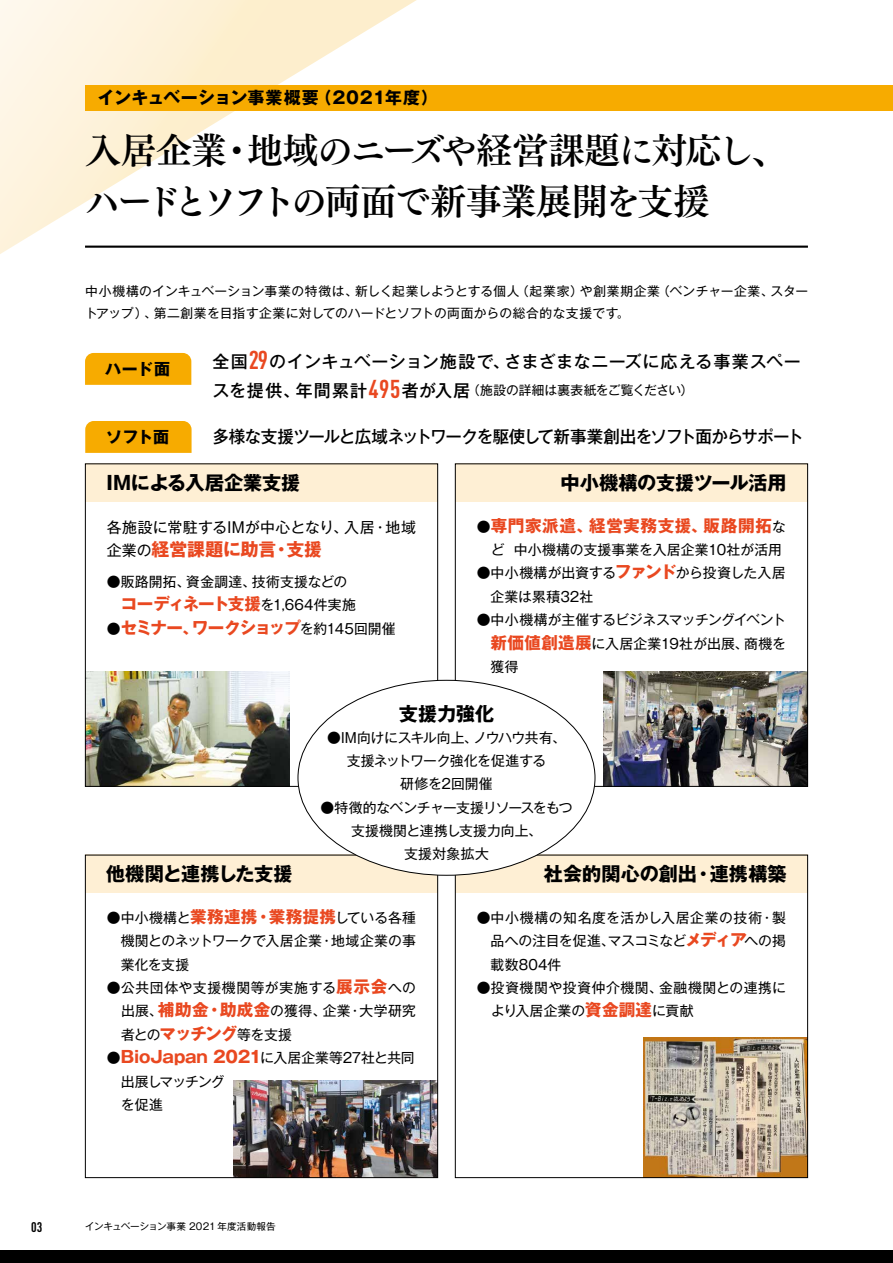
<style>
.page{position:relative;width:893px;height:1263px;background:#fff}
.page>*{position:absolute;margin:0;border:0;box-sizing:border-box;transform-origin:0 0}
.t1{font:36.15px/51px "Tsuku Min Pro B";letter-spacing:-.07em;color:#000}
.t2{font:700 19.2px "Gothic MB101 Pr 6 N";letter-spacing:-.005em;color:#000}
.t3{font:700 17.85px "Gothic MB101 Pr 6 N";letter-spacing:-.005em;color:#e94820}
.t4{font:500 16.95px "Gothic MB101 Pr 6 N";letter-spacing:-.02em;color:#000}
.t5{font:500 16.95px "Gothic MB101 Pr 6 N";letter-spacing:.03em;color:#000}
.t6{font:700 16.95px "Gothic MB101 Pr 6 N";letter-spacing:.005em;color:#000}
.t7{font:700 16.65px "Gothic MB101 Pr 6 N";letter-spacing:-.075em;color:#e94820}
.t8{font:700 16.65px "Gothic MB101 Pr 6 N";letter-spacing:.04em;color:#e94820}
.t9{font:700 15.9px "Gothic MB101 Pr 6 N";letter-spacing:.01em;color:#000}
.t10{font:14.85px "Gothic MB101 Pr 6 N";letter-spacing:.015em;color:#000}
.t11{font:13.8px/23.4px "Gothic MB101 Pr 6 N";letter-spacing:.01em;color:#000;text-align:justify}
.t12{font:13.8px/23.4px "Gothic MB101 Pr 6 N";letter-spacing:-.025em;color:#000;text-align:center}
.t13{font:13.8px/23.4px "Gothic MB101 Pr 6 N";letter-spacing:-.015em;color:#000;text-align:center}
.t14{font:13.8px/23.4px "Gothic MB101 Pr 6 N";letter-spacing:.03em;color:#000}
.t15{font:13.8px/23.4px "Gothic MB101 Pr 6 N";letter-spacing:-.02em;color:#000}
.t16{font:700 condensed 13.8px "DIN Pro";color:#000}
.t17{font:12.75px/22.4px "Gothic MB101 Pr 6 N";letter-spacing:.02em;color:#000}
.t18{font:12.75px "Gothic MB101 Pr 6 N";letter-spacing:-.01em;color:#000}
.t19{font:9.6px "Gothic MB101 Pr 6 N";letter-spacing:-.02em;color:#000}
.s1{font-family:"DIN Pro";font-weight:700;font-stretch:condensed;font-size:25.5px;color:#e94820}
.s2{font-weight:500;font-size:16.95px}
.s3{font-weight:400;font-size:14.85px;color:#000}
.s4{font-weight:400;font-size:13.8px;color:#000}
.s5{font-weight:700;font-size:16.65px;color:#e94820}
</style>
<div class="page">
<img style="left:644px;top:1037px;width:162px;height:139px">
<img style="left:87px;top:672px;width:202px;height:113px">
<img style="left:234px;top:1080px;width:202px;height:96px">
<img style="left:604px;top:672px;width:202px;height:113px">
<div style="left:455px;top:855px;width:353px;height:38px;background:#feefd4"></div>
<div style="left:85px;top:855px;width:353px;height:38px;background:#feefd4"></div>
<div style="left:455px;top:463px;width:353px;height:39px;background:#feefd4"></div>
<div style="left:455px;top:855px;width:353px;height:323px;border:1px solid #000"></div>
<div style="left:85px;top:463px;width:353px;height:39px;background:#feefd4"></div>
<div style="left:85px;top:855px;width:353px;height:323px;border:1px solid #000"></div>
<div style="left:298px;top:680px;width:297px;height:195px;background:#fff;border-radius:50%"></div>
<svg style="left:0;top:0;width:438px;height:254px"></svg>
<div style="left:0;top:1250px;width:893px;height:13px;background:#000"></div>
<div style="left:85px;top:421px;width:107px;height:32px;background:#f7ab00"></div>
<div style="left:85px;top:85px;width:808px;height:26px;background:#f7ab00"></div>
<div style="left:85px;top:353px;width:106px;height:32px;background:#f7ab00"></div>
<hr style="left:85px;top:246px;width:723px;height:2px;background:#000">
<p class="t6" style="left:98px;top:84px;width:342px">インキュベーション事業概要（2021年度）</p>
<h1 class="t1" style="left:85px;top:123px;width:704px">入居企業・地域のニーズや経営課題に対応し、ハードとソフトの両面で新事業展開を支援</h1>
<p class="t17" style="left:85px;top:279px;width:724px">中小機構のインキュベーション事業の特徴は、新しく起業しようとする個人（起業家）や創業期企業（ベンチャー企業、スタートアップ）、第二創業を目指す企業に対してのハードとソフトの両面からの総合的な支援です。</p>
<p class="t5" style="left:213px;top:347px;width:590px">全国<span class="s1">29</span>のインキュベーション施設で、さまざまなニーズに応える事業スペー</p>
<p class="t18" style="left:213px;top:380px;width:482px"><span class="s2">スを提供、年間累計</span><span class="s1">495</span><span class="s2">者が入居</span>（施設の詳細は裏表紙をご覧ください）</p>
<p class="t4" style="left:213px;top:423px;width:593px">多様な支援ツールと広域ネットワークを駆使して新事業創出をソフト面からサポート</p>
<p class="t9" style="left:105px;top:356px;width:66px">ハード面</p>
<p class="t9" style="left:106px;top:424px;width:64px">ソフト面</p>
<h2 class="t2" style="left:106px;top:467px;width:195px">IMによる入居企業支援</h2>
<p class="t10" style="left:107px;top:514px;width:311px">各施設に常駐するIMが中心となり、入居・地域</p>
<p class="t3" style="left:107px;top:534px;width:217px"><span class="s3">企業の</span>経営課題に助言・支援</p>
<p class="t11" style="left:107px;top:569px;width:242px">●販路開拓、資金調達、技術支援などの</p>
<p class="t7" style="left:121px;top:590px;width:237px">コーディネート支援<span class="s4">を1,664件実施</span></p>
<p class="t7" style="left:107px;top:613px;width:290px"><span class="s4">●</span>セミナー、ワークショップ<span class="s4">を約145回開催</span></p>
<h2 class="t2" style="left:560px;top:467px;width:228px">中小機構の支援ツール活用</h2>
<p class="t8" style="left:477px;top:511px;width:311px"><span class="s4">●</span>専門家派遣、経営実務支援、販路開拓<span class="s4">な</span></p>
<p class="t11" style="left:491px;top:537px;width:293px">ど 中小機構の支援事業を入居企業10社が活用</p>
<p class="t11" style="left:491px;top:560px;width:297px;text-indent:-14px">●中小機構が出資する<span class="s5">ファンド</span>から投資した入居企業は累積32社</p>
<p class="t11" style="left:491px;top:607px;width:297px;text-indent:-14px">●中小機構が主催するビジネスマッチングイベント<span class="s5">新価値創造展</span>に入居企業19社が出展、商機を獲得</p>
<h2 class="t2" style="left:399px;top:697px;width:97px">支援力強化</h2>
<p class="t12" style="left:327px;top:725px;width:240px">●IM向けにスキル向上、ノウハウ共有、支援ネットワーク強化を促進する<br>研修を2回開催</p>
<p class="t13" style="left:320px;top:795px;width:254px">●特徴的なベンチャー支援リソースをもつ支援機関と連携し支援力向上、<br>支援対象拡大</p>
<h2 class="t2" style="left:106px;top:858px;width:188px">他機関と連携した支援</h2>
<h2 class="t2" style="left:544px;top:858px;width:244px">社会的関心の創出・連携構築</h2>
<p class="t11" style="left:121px;top:905px;width:297px;text-indent:-14px">●中小機構と<span class="s5">業務連携・業務提携</span>している各種機関とのネットワークで入居企業・地域企業の事業化を支援</p>
<p class="t11" style="left:121px;top:975px;width:296px;text-indent:-14px">●公共団体や支援機関等が実施する<span class="s5">展示会</span>への出展、<span class="s5">補助金・助成金</span>の獲得、企業・大学研究者との<span class="s5">マッチング</span>等を支援</p>
<p class="t15" style="left:121px;top:1045px;width:295px;text-indent:-14px">●<span class="s5">BioJapan 2021</span>に入居企業等27社と共同出展しマッチング<br>を促進</p>
<p class="t11" style="left:491px;top:905px;width:297px;text-indent:-14px">●中小機構の知名度を活かし入居企業の技術・製品への注目を促進、マスコミなど<span class="s5">メディア</span>への掲載数804件</p>
<p class="t14" style="left:491px;top:975px;width:297px;text-indent:-14px">●投資機関や投資仲介機関、金融機関との連携により入居企業の<span class="s5">資金調達</span>に貢献</p>
<p class="t16" style="left:31px;top:1217px;width:13px">03</p>
<p class="t19" style="left:85px;top:1218px;width:192px">インキュベーション事業 2021 年度活動報告</p>
</div>
